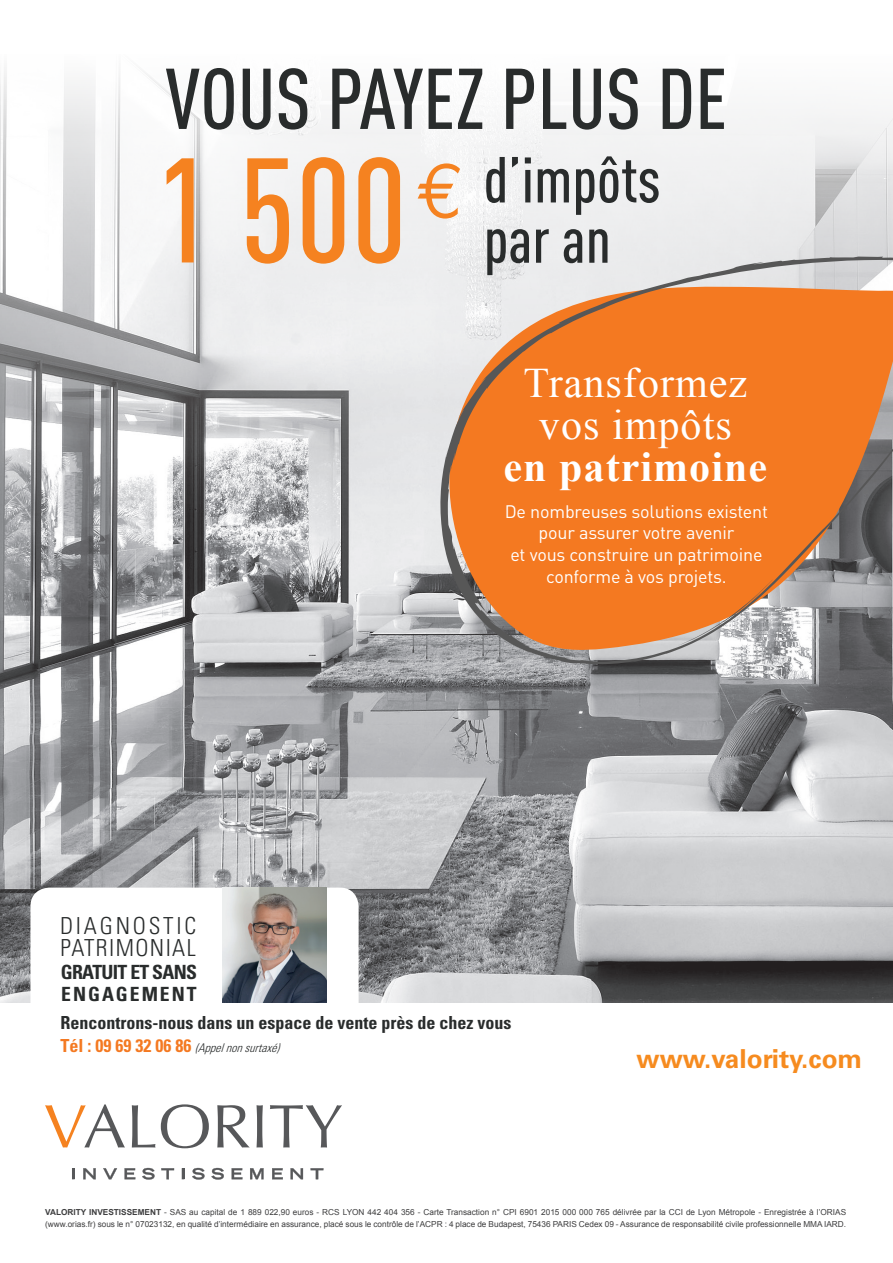
<style>
.page{position:relative;width:893px;height:1263px;background:#fff}
.page>*{position:absolute;margin:0;border:0;box-sizing:border-box;transform-origin:0 0}
.t1{font:500 146.25px "DIN Cond";color:#f58220}
.t2{font:500 84.75px "DIN Cond";color:#292c2c}
.t3{font:78.45px "Euro Mono";color:#f58220}
.t4{font:500 63.9px "DIN Cond";color:#292c2c}
.t5{font:42px/42px "Times New Roman";letter-spacing:.025em;color:#fff;text-align:center}
.t6{font:700 42px "Times New Roman";letter-spacing:.025em;color:#fff}
.t7{font:700 26.1px "Univers";color:#f68b1f}
.t8{font:300 condensed 23.55px/22.5px "Univers";letter-spacing:.06em;color:#292c2c}
.t9{font:700 condensed 19.65px/22.5px "Univers";letter-spacing:-.035em;color:#292c2c}
.t10{font:18px/21.5px "DIN";letter-spacing:-.01em;color:#fff;text-align:center}
.t11{font:700 condensed 18px "Univers";color:#292c2c}
.t12{font:italic 300 condensed 12px "Univers";color:#292c2c}
.t13{font:8.25px/12px "Arial";color:#3e3e3f}
.s1{font-weight:700;font-style:normal;font-size:18px;color:#f47921}
.s2{font-weight:700}
</style>
<div class="page">
<img style="left:0;top:531px;width:893px;height:472px">
<svg style="left:0;top:67px;width:893px;height:464px;fill:#f1f2f2"></svg>
<svg style="left:361px;top:184px;width:532px;height:522px;fill:#ebebec"></svg>
<svg style="left:352px;top:237px;width:541px;height:439px;background:#db9b6e"></svg>
<svg style="left:45px;top:1104px;width:80px;height:43px"></svg>
<svg style="left:132px;top:1105px;width:23px;height:42px"></svg>
<svg style="left:161px;top:1104px;width:48px;height:44px"></svg>
<svg style="left:217px;top:1105px;width:32px;height:42px"></svg>
<svg style="left:257px;top:1105px;width:6px;height:42px"></svg>
<svg style="left:270px;top:1105px;width:72px;height:42px"></svg>
<svg style="left:72px;top:1168px;width:3px;height:11px"></svg>
<svg style="left:83px;top:1168px;width:13px;height:11px"></svg>
<svg style="left:103px;top:1168px;width:14px;height:11px"></svg>
<svg style="left:124px;top:1168px;width:11px;height:11px"></svg>
<svg style="left:142px;top:1168px;width:13px;height:11px"></svg>
<svg style="left:161px;top:1168px;width:13px;height:11px"></svg>
<svg style="left:182px;top:1168px;width:2px;height:11px"></svg>
<svg style="left:192px;top:1168px;width:13px;height:11px"></svg>
<svg style="left:211px;top:1168px;width:13px;height:11px"></svg>
<svg style="left:232px;top:1168px;width:10px;height:11px"></svg>
<svg style="left:250px;top:1168px;width:14px;height:11px"></svg>
<svg style="left:272px;top:1168px;width:11px;height:11px"></svg>
<svg style="left:290px;top:1168px;width:13px;height:11px"></svg>
<svg style="left:311px;top:1168px;width:12px;height:11px"></svg>
<div style="left:30px;top:887px;width:329px;height:165px;background:#fff;border-radius:19px"></div>
<img style="left:223px;top:887px;width:103px;height:115px">
<h2 class="t2" style="left:166px;top:49px;width:563px">VOUS PAYEZ PLUS DE</h2>
<h3 class="t4" style="left:484px;top:142px;width:178px">d’impôts</h3>
<h1 class="t1" style="left:157px;top:124px;width:252px">1 500</h1>
<h3 class="t3" style="left:417px;top:145px;width:49px">f</h3>
<h3 class="t4" style="left:484px;top:202px;width:129px">par an</h3>
<h3 class="t5" style="left:523px;top:361px;width:225px">Transformez vos impôts</h3>
<h3 class="t6" style="left:503px;top:437px;width:265px">en patrimoine</h3>
<h3 class="t10" style="left:505px;top:500px;width:265px">De nombreuses solutions existent pour assurer votre avenir<br>et vous construire un patrimoine conforme à vos projets.</h3>
<h3 class="t8" style="left:60px;top:914px;width:138px">DIAGNOSTIC<br>PATRIMONIAL</h3>
<h3 class="t9" style="left:61px;top:960px;width:138px">GRATUIT ET SANS<br>ENGAGEMENT</h3>
<h3 class="t11" style="left:61px;top:1012px;width:452px">Rencontrons-nous dans un espace de vente près de chez vous</h3>
<h3 class="t12" style="left:61px;top:1040px;width:224px"><span class="s1">T é l : 0 9 6 9 3 2 0 6 8 6</span> (Appelnonsurtaxé)</h3>
<h3 class="t7" style="left:636px;top:1043px;width:227px">www.valority.com</h3>
<p class="t13" style="left:45px;top:1206px;width:802px"><span class="s2">VALORITY INVESTISSEMENT</span> - SAS au capital de 1 889 022,90 euros - RCS LYON 442 404 356 - Carte Transaction n° CPI 6901 2015 000 000 765 délivrée par la CCI de Lyon Métropole - Enregistrée à l’ORIAS (www.orias.fr) sous le n° 07023132, en qualité d’intermédiaire en assurance, placé sous le contrôle de l’ACPR : 4 place de Budapest, 75436 PARIS Cedex 09 - Assurance de responsabilité civile professionnelle MMA IARD.</p>
</div>
